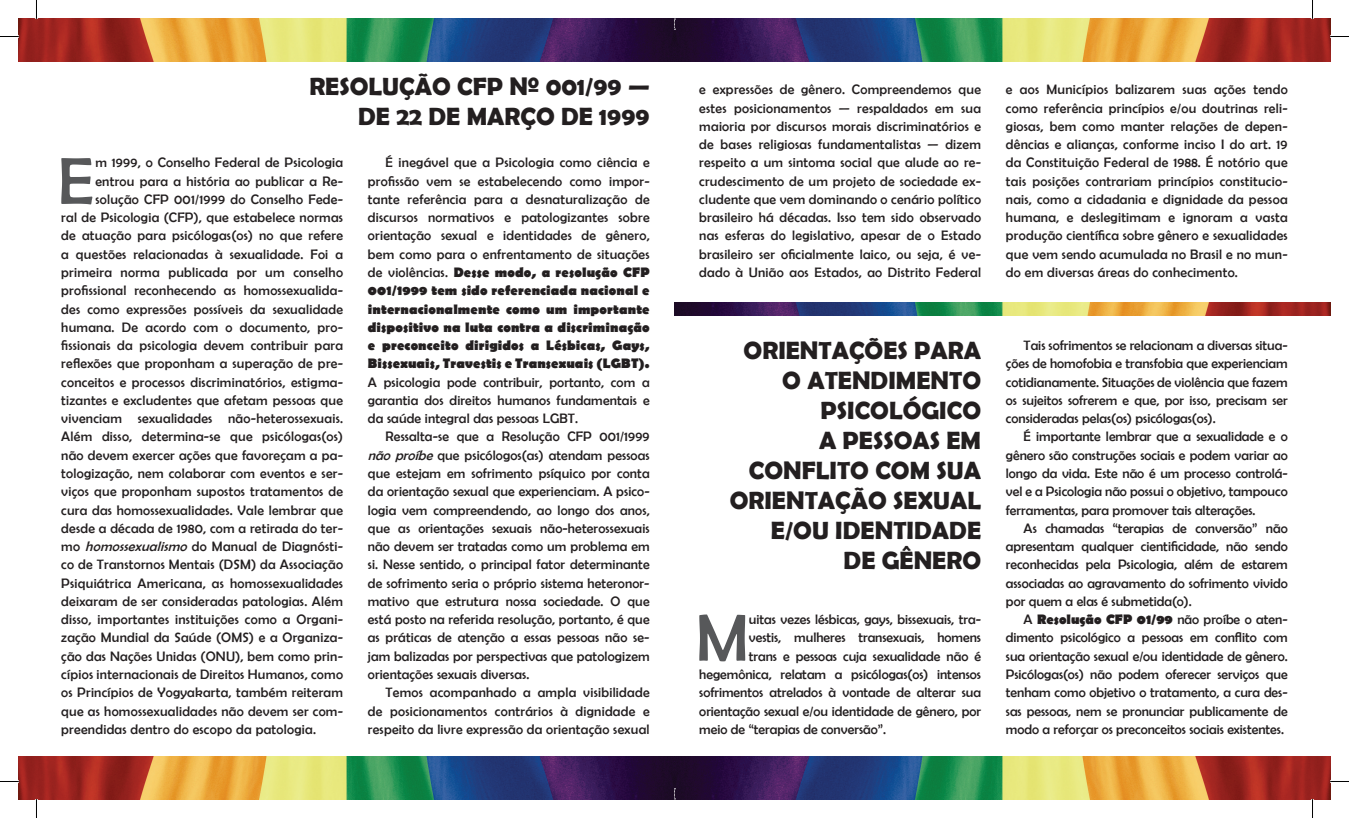
<style>
.page{position:relative;width:1349px;height:818px;background:#fff}
.page>*{position:absolute;margin:0;border:0;box-sizing:border-box;transform-origin:0 0}
.t1{font:66.88px "Berlin Sans FB";color:#57585a}
.t2{font:700 25px/30px "Berlin Sans FB Demi";color:#231f20;text-align:right}
.t3{font:13.75px/18.2px "Berlin Sans FB";letter-spacing:.02em;color:#231f20;text-align:justify}
.t4{font:13.75px "Berlin Sans FB";color:#231f20}
.s1{font-style:italic}
.s2{font-weight:700}
</style>
<div class="page">
<img style="left:19px;top:19px;width:1311px;height:42px">
<img style="left:19px;top:756px;width:1311px;height:42px">
<img style="left:674px;top:303px;width:656px;height:12px">
<svg style="left:0;top:36px;width:19px;height:1px"></svg>
<svg style="left:1330px;top:36px;width:19px;height:1px"></svg>
<svg style="left:36px;top:0;width:1px;height:19px"></svg>
<svg style="left:36px;top:798px;width:1px;height:19px"></svg>
<svg style="left:1312px;top:0;width:1px;height:19px"></svg>
<svg style="left:1312px;top:798px;width:1px;height:19px"></svg>
<h2 class="t2" style="left:309px;top:71px;width:342px">RESOLUÇÃO CFP Nº 001/99 —<br>DE 22 DE MARÇO DE 1999</h2>
<h1 class="t1" style="left:58px;top:144px;width:37px">E</h1>
<p class="t3" style="left:95px;top:153px;width:249px">m 1999, o Conselho Federal de Psicologia</p>
<p class="t3" style="left:95px;top:172px;width:249px">entrou para a história ao publicar a Re-</p>
<p class="t3" style="left:95px;top:190px;width:249px">solução CFP 001/1999 do Conselho Fede-</p>
<p class="t3" style="left:61px;top:208px;width:283px">ral de Psicologia (CFP), que estabelece normas</p>
<p class="t3" style="left:61px;top:226px;width:283px">de atuação para psicólogas(os) no que refere</p>
<p class="t3" style="left:61px;top:245px;width:283px">a questões relacionadas à sexualidade. Foi a</p>
<p class="t3" style="left:61px;top:263px;width:283px">primeira norma publicada por um conselho</p>
<p class="t3" style="left:61px;top:281px;width:283px">profissional reconhecendo as homossexualida-</p>
<p class="t3" style="left:61px;top:299px;width:283px">des como expressões possíveis da sexualidade</p>
<p class="t3" style="left:61px;top:318px;width:283px">humana. De acordo com o documento, pro-</p>
<p class="t3" style="left:61px;top:336px;width:283px">fissionais da psicologia devem contribuir para</p>
<p class="t3" style="left:61px;top:354px;width:283px">reflexões que proponham a superação de pre-</p>
<p class="t3" style="left:61px;top:372px;width:283px">conceitos e processos discriminatórios, estigma-</p>
<p class="t3" style="left:61px;top:391px;width:283px">tizantes e excludentes que afetam pessoas que</p>
<p class="t3" style="left:61px;top:409px;width:283px">vivenciam sexualidades não-heterossexuais.</p>
<p class="t3" style="left:61px;top:427px;width:283px">Além disso, determina-se que psicólogas(os)</p>
<p class="t3" style="left:61px;top:445px;width:283px">não devem exercer ações que favoreçam a pa-</p>
<p class="t3" style="left:61px;top:464px;width:283px">tologização, nem colaborar com eventos e ser-</p>
<p class="t3" style="left:61px;top:482px;width:283px">viços que proponham supostos tratamentos de</p>
<p class="t3" style="left:61px;top:500px;width:283px">cura das homossexualidades. Vale lembrar que</p>
<p class="t3" style="left:61px;top:518px;width:283px">desde a década de 1980, com a retirada do ter-</p>
<p class="t3" style="left:61px;top:537px;width:283px">mo <span class="s1">homossexualismo</span> do Manual de Diagnósti-</p>
<p class="t3" style="left:61px;top:555px;width:283px">co de Transtornos Mentais (DSM) da Associação</p>
<p class="t3" style="left:61px;top:573px;width:283px">Psiquiátrica Americana, as homossexualidades</p>
<p class="t3" style="left:61px;top:591px;width:283px">deixaram de ser consideradas patologias. Além</p>
<p class="t3" style="left:61px;top:610px;width:283px">disso, importantes instituições como a Organi-</p>
<p class="t3" style="left:61px;top:628px;width:283px">zação Mundial da Saúde (OMS) e a Organiza-</p>
<p class="t3" style="left:61px;top:646px;width:283px">ção das Nações Unidas (ONU), bem como prin-</p>
<p class="t3" style="left:61px;top:664px;width:283px">cípios internacionais de Direitos Humanos, como</p>
<p class="t3" style="left:61px;top:683px;width:283px">os Princípios de Yogyakarta, também reiteram</p>
<p class="t3" style="left:61px;top:701px;width:283px">que as homossexualidades não devem ser com-</p>
<p class="t3" style="left:61px;top:719px;width:256px">preendidas dentro do escopo da patologia.</p>
<p class="t3" style="left:368px;top:153px;width:283px;text-indent:18px">É inegável que a Psicologia como ciência e profissão vem se estabelecendo como impor&shy;tante referência para a desnaturalização de discursos normativos e patologizantes sobre orientação sexual e identidades de gênero, bem como para o enfrentamento de situações de violências. <span class="s2">Desse modo, a resolução CFP 001/1999 tem sido referenciada nacional e internacionalmente como um importante dispositivo na luta contra a discriminação e preconceito dirigidos a Lésbicas, Gays, Bissexuais, Travestis e Transexuais (LGBT).</span></p>
<p class="t3" style="left:368px;top:372px;width:283px">A psicologia pode contribuir, portanto, com a garantia dos direitos humanos fundamentais e da saúde integral das pessoas LGBT.</p>
<p class="t3" style="left:368px;top:427px;width:283px;text-indent:18px">Ressalta-se que a Resolução CFP 001/1999 <span class="s1">não proíbe</span> que psicólogos(as) atendam pessoas que estejam em sofrimento psíquico por conta da orientação sexual que experienciam. A psico&shy;logia vem compreendendo, ao longo dos anos, que as orientações sexuais não-heterossexuais não devem ser tratadas como um problema em si. Nesse sentido, o principal fator determinante de sofrimento seria o próprio sistema heteronor&shy;mativo que estrutura nossa sociedade. O que está posto na referida resolução, portanto, é que as práticas de atenção a essas pessoas não se&shy;jam balizadas por perspectivas que patologizem orientações sexuais diversas.</p>
<p class="t3" style="left:368px;top:683px;width:283px;text-indent:18px">Temos acompanhado a ampla visibilidade de posicionamentos contrários à dignidade e respeito da livre expressão da orientação sexual</p>
<p class="t3" style="left:699px;top:80px;width:283px">e expressões de gênero. Compreendemos que estes posicionamentos — respaldados em sua maioria por discursos morais discriminatórios e de bases religiosas fundamentalistas — dizem respeito a um sintoma social que alude ao re&shy;crudescimento de um projeto de sociedade ex&shy;cludente que vem dominando o cenário político brasileiro há décadas. Isso tem sido observado nas esferas do legislativo, apesar de o Estado brasileiro ser oficialmente laico, ou seja, é ve&shy;dado à União aos Estados, ao Distrito Federal</p>
<p class="t3" style="left:1006px;top:80px;width:283px">e aos Municípios balizarem suas ações tendo como referência princípios e/ou doutrinas reli&shy;giosas, bem como manter relações de depen&shy;dências e alianças, conforme inciso I do art. 19 da Constituição Federal de 1988. É notório que tais posições contrariam princípios constitucio&shy;nais, como a cidadania e dignidade da pessoa humana, e deslegitimam e ignoram a vasta produção científica sobre gênero e sexualidades que vem sendo acumulada no Brasil e no mun&shy;do em diversas áreas do conhecimento.</p>
<h2 class="t2" style="left:730px;top:335px;width:253px">ORIENTAÇÕES PARA<br>O ATENDIMENTO<br>PSICOLÓGICO<br>A PESSOAS EM<br>CONFLITO COM SUA<br>ORIENTAÇÃO SEXUAL<br>E/OU IDENTIDADE<br>DE GÊNERO</h2>
<p class="t3" style="left:1006px;top:336px;width:283px;text-indent:18px">Tais sofrimentos se relacionam a diversas situa&shy;ções de homofobia e transfobia que experienciam cotidianamente. Situações de violência que fazem os sujeitos sofrerem e que, por isso, precisam ser consideradas pelas(os) psicólogas(os).</p>
<p class="t3" style="left:1006px;top:427px;width:283px;text-indent:18px">É importante lembrar que a sexualidade e o gênero são construções sociais e podem variar ao longo da vida. Este não é um processo controlá&shy;vel e a Psicologia não possui o objetivo, tampouco ferramentas, para promover tais alterações.</p>
<p class="t3" style="left:1006px;top:518px;width:283px;text-indent:18px">As chamadas “terapias de conversão” não apresentam qualquer cientificidade, não sendo reconhecidas pela Psicologia, além de estarem associadas ao agravamento do sofrimento vivido por quem a elas é submetida(o).</p>
<p class="t3" style="left:1006px;top:610px;width:283px;text-indent:18px">A <span class="s2">Resolução CFP 01/99</span> não proíbe o aten&shy;dimento psicológico a pessoas em conflito com sua orientação sexual e/ou identidade de gênero.<br>Psicólogas(os) não podem oferecer serviços que tenham como objetivo o tratamento, a cura des&shy;sas pessoas, nem se pronunciar publicamente de modo a reforçar os preconceitos sociais existentes.</p>
<h1 class="t1" style="left:696px;top:600px;width:54px">M</h1>
<p class="t4" style="left:749px;top:611px;width:234px">uitas vezes lésbicas, gays, bissexuais, tra-</p>
<p class="t4" style="left:749px;top:629px;width:234px">vestis, mulheres transexuais, homens</p>
<p class="t4" style="left:749px;top:648px;width:234px">trans e pessoas cuja sexualidade não é</p>
<p class="t4" style="left:699px;top:666px;width:283px">hegemônica, relatam a psicólogas(os) intensos</p>
<p class="t4" style="left:699px;top:684px;width:283px">sofrimentos atrelados à vontade de alterar sua</p>
<p class="t4" style="left:699px;top:702px;width:283px">orientação sexual e/ou identidade de gênero, por</p>
<p class="t4" style="left:699px;top:721px;width:188px">meio de “terapias de conversão”.</p>
</div>
